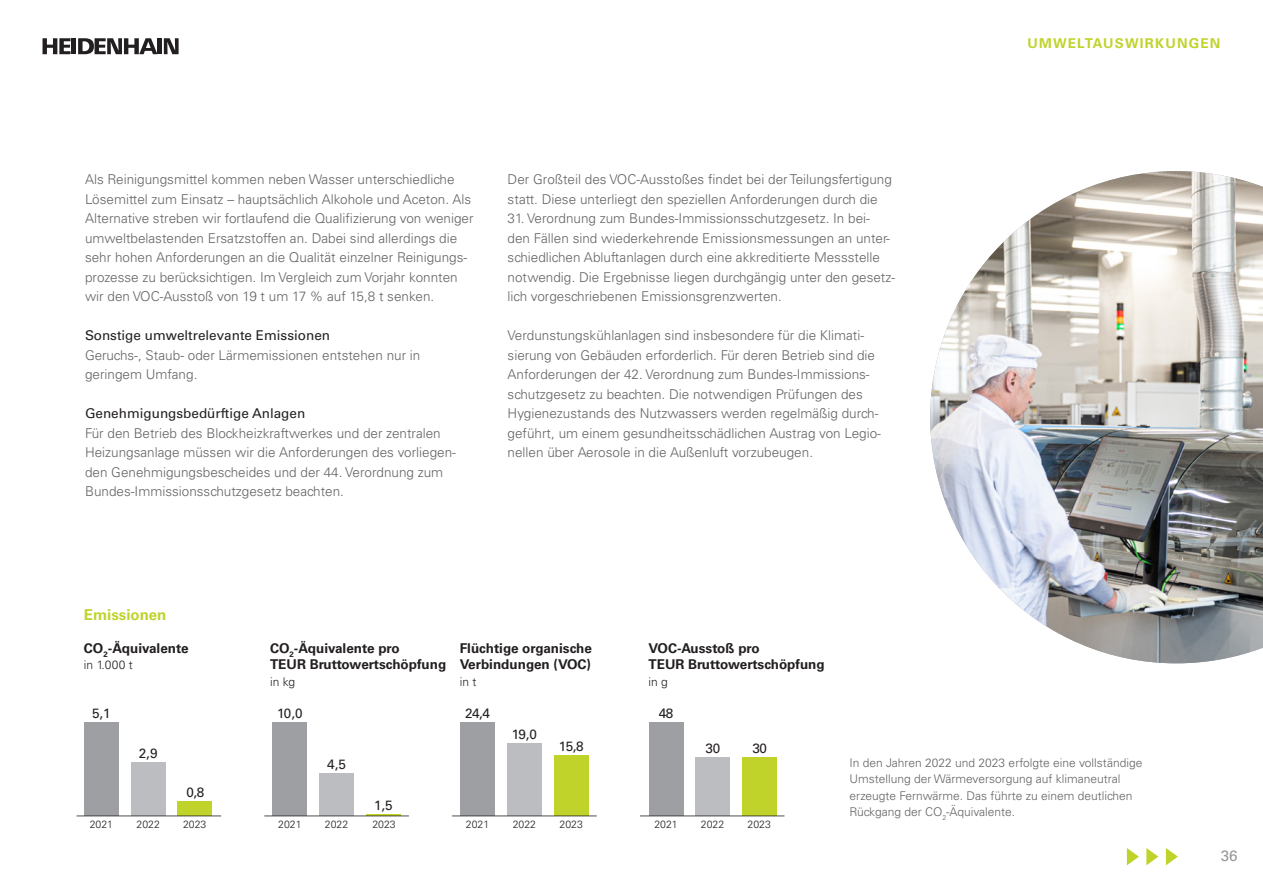
<style>
.page{position:relative;width:1263px;height:893px;background:#fff}
.page>*{position:absolute;margin:0;border:0;box-sizing:border-box;transform-origin:0 0}
.Fließtext_9_13{font:700 15px "Univers LT Std";color:#c0d32b}
.t1{font:15px "Univers LT Std";color:#939598}
.Fließtext_9_13-2{font:300 13.5px/19.5px "Univers LT Std";color:#636366}
.Fließtext_9_13-3{font:700 13.5px "Univers LT Std";color:#231f20}
.Fließtext_9_13-4{font:13.5px "Univers LT Std";color:#231f20}
.Tabelle{font:13.5px "Univers LT Std";color:#231f20}
.Kapitelname{font:700 13.5px "Univers LT Std";letter-spacing:.09em;color:#c0d32b}
.Absatzformat_2{font:300 12px/16.5px "Univers LT Std";color:#636366}
.Fließtext_9_13-5{font:300 12px "Univers LT Std";color:#231f20}
.Fließtext_9_13-6{font:300 10.5px "Univers LT Std";color:#231f20}
</style>
<div class="page">
<svg style="left:1127px;top:848px;width:12px;height:17px"></svg>
<svg style="left:1146px;top:848px;width:12px;height:17px"></svg>
<svg style="left:1166px;top:848px;width:12px;height:17px"></svg>
<div style="left:84px;top:722px;width:34px;height:94px;background:#9d9fa2"></div>
<div style="left:131px;top:762px;width:34px;height:54px;background:#bcbdc0"></div>
<div style="left:178px;top:801px;width:34px;height:15px;background:#c0d32b"></div>
<hr style="left:77px;top:815px;width:144px;height:1px;background:#231f20">
<div style="left:461px;top:722px;width:34px;height:94px;background:#9d9fa2"></div>
<div style="left:507px;top:743px;width:34px;height:73px;background:#bcbdc0"></div>
<div style="left:554px;top:755px;width:34px;height:61px;background:#c0d32b"></div>
<hr style="left:452px;top:815px;width:145px;height:1px;background:#231f20">
<div style="left:649px;top:722px;width:34px;height:94px;background:#9d9fa2"></div>
<div style="left:696px;top:757px;width:34px;height:59px;background:#bcbdc0"></div>
<div style="left:743px;top:757px;width:34px;height:59px;background:#c0d32b"></div>
<hr style="left:640px;top:815px;width:144px;height:1px;background:#231f20">
<div style="left:273px;top:722px;width:34px;height:94px;background:#9d9fa2"></div>
<div style="left:320px;top:774px;width:34px;height:42px;background:#bcbdc0"></div>
<hr style="left:366px;top:814px;width:34px;height:2px;background:#c0d32b">
<hr style="left:264px;top:815px;width:145px;height:1px;background:#231f20">
<img style="left:930px;top:171px;width:333px;height:492px">
<svg style="left:43px;top:38px;width:27px;height:16px"></svg>
<hr style="left:72px;top:38px;width:4px;height:16px;background:#231f20">
<svg style="left:78px;top:38px;width:79px;height:16px"></svg>
<hr style="left:158px;top:38px;width:4px;height:16px;background:#231f20">
<svg style="left:164px;top:38px;width:15px;height:16px"></svg>
<p class="Fließtext_9_13-2" style="left:85px;top:170px;width:390px">Als Reinigungsmittel kommen neben Wasser unterschiedliche Lösemittel zum Einsatz – hauptsächlich Alkohole und Aceton. Als Alternative streben wir fortlaufend die Qualifizierung von weniger umweltbelastenden Ersatzstoffen an. Dabei sind allerdings die sehr hohen Anforderungen an die Qualität einzelner Reinigungs&shy;prozesse zu berücksichtigen. Im Vergleich zum Vorjahr konnten wir den VOC-Ausstoß von 19 t um 17 % auf 15,8 t senken.</p>
<p class="Fließtext_9_13-4" style="left:85px;top:328px;width:247px">Sonstige umweltrelevante Emissionen</p>
<p class="Fließtext_9_13-2" style="left:85px;top:345px;width:337px">Geruchs-, Staub- oder Lärmemissionen entstehen nur in</p>
<p class="Fließtext_9_13-2" style="left:85px;top:365px;width:114px">geringem Umfang.</p>
<p class="Fließtext_9_13-4" style="left:85px;top:406px;width:222px">Genehmigungsbedürftige Anlagen</p>
<p class="Fließtext_9_13-2" style="left:85px;top:423px;width:372px">Für den Betrieb des Blockheizkraftwerkes und der zentralen Heizungsanlage müssen wir die Anforderungen des vorliegen&shy;den Genehmigungsbescheides und der 44. Verordnung zum Bundes-Immissionsschutzgesetz beachten.</p>
<p class="Fließtext_9_13-2" style="left:508px;top:170px;width:386px">Der Großteil des VOC-Ausstoßes findet bei der Teilungsfertigung statt. Diese unterliegt den speziellen Anforderungen durch die</p>
<p class="Fließtext_9_13-2" style="left:508px;top:209px;width:389px">31. Verordnung zum Bundes-Immissionsschutzgesetz. In bei&shy;den Fällen sind wiederkehrende Emissionsmessungen an unter&shy;schiedlichen Abluftanlagen durch eine akkreditierte Messstelle notwendig. Die Ergebnisse liegen durchgängig unter den gesetz&shy;lich vorgeschriebenen Emissionsgrenzwerten.</p>
<p class="Fließtext_9_13-2" style="left:508px;top:326px;width:375px">Verdunstungskühlanlagen sind insbesondere für die Klimati&shy;sierung von Gebäuden erforderlich. Für deren Betrieb sind die Anforderungen der 42. Verordnung zum Bundes-Immissions&shy;schutzgesetz zu beachten. Die notwendigen Prüfungen des Hygienezustands des Nutzwassers werden regelmäßig durch&shy;geführt, um einem gesundheitsschädlichen Austrag von Legio&shy;nellen über Aerosole in die Außenluft vorzubeugen.</p>
<p class="Fließtext_9_13" style="left:84px;top:606px;width:84px">Emissionen</p>
<p class="Fließtext_9_13-3" style="left:84px;top:640px;width:106px">CO<sub>2</sub>-Äquivalente</p>
<p class="Fließtext_9_13-5" style="left:84px;top:658px;width:50px">in 1.000 t</p>
<p class="Tabelle" style="left:92px;top:705px;width:20px">5,1</p>
<p class="Fließtext_9_13-3" style="left:270px;top:640px;width:131px">CO<sub>2</sub>-Äquivalente pro</p>
<p class="Fließtext_9_13-3" style="left:270px;top:657px;width:178px">TEUR Bruttowertschöpfung</p>
<p class="Fließtext_9_13-5" style="left:270px;top:674px;width:27px">in kg</p>
<p class="Tabelle" style="left:277px;top:705px;width:27px">10,0</p>
<p class="Fließtext_9_13-3" style="left:460px;top:640px;width:134px">Flüchtige organische</p>
<p class="Fließtext_9_13-3" style="left:460px;top:657px;width:133px">Verbindungen (VOC)</p>
<p class="Fließtext_9_13-5" style="left:460px;top:674px;width:18px">in t</p>
<p class="Fließtext_9_13-4" style="left:465px;top:705px;width:27px">24,4</p>
<p class="Fließtext_9_13-3" style="left:648px;top:640px;width:113px">VOC-Ausstoß pro</p>
<p class="Fließtext_9_13-3" style="left:648px;top:657px;width:178px">TEUR Bruttowertschöpfung</p>
<p class="Fließtext_9_13-5" style="left:648px;top:674px;width:21px">in g</p>
<p class="Fließtext_9_13-4" style="left:659px;top:705px;width:16px">48</p>
<p class="Kapitelname" style="left:1027px;top:35px;width:195px">UMWELTAUSWIRKUNGEN</p>
<p class="Fließtext_9_13-6" style="left:90px;top:818px;width:25px">2021</p>
<p class="Tabelle" style="left:139px;top:746px;width:20px">2,9</p>
<p class="Fließtext_9_13-6" style="left:136px;top:818px;width:25px">2022</p>
<p class="Fließtext_9_13-4" style="left:186px;top:784px;width:19px">0,8</p>
<p class="Fließtext_9_13-6" style="left:183px;top:818px;width:25px">2023</p>
<p class="Fließtext_9_13-6" style="left:278px;top:818px;width:25px">2021</p>
<p class="Tabelle" style="left:327px;top:757px;width:20px">4,5</p>
<p class="Tabelle" style="left:374px;top:797px;width:20px">1,5</p>
<p class="Fließtext_9_13-6" style="left:325px;top:818px;width:25px">2022</p>
<p class="Fließtext_9_13-6" style="left:372px;top:818px;width:25px">2023</p>
<p class="Tabelle" style="left:512px;top:726px;width:27px">19,0</p>
<p class="Fließtext_9_13-4" style="left:559px;top:738px;width:26px">15,8</p>
<p class="Fließtext_9_13-6" style="left:466px;top:818px;width:25px">2021</p>
<p class="Fließtext_9_13-6" style="left:513px;top:818px;width:25px">2022</p>
<p class="Fließtext_9_13-6" style="left:559px;top:818px;width:25px">2023</p>
<p class="Tabelle" style="left:705px;top:740px;width:17px">30</p>
<p class="Fließtext_9_13-4" style="left:752px;top:740px;width:16px">30</p>
<p class="Fließtext_9_13-6" style="left:654px;top:818px;width:25px">2021</p>
<p class="Fließtext_9_13-6" style="left:701px;top:818px;width:25px">2022</p>
<p class="Fließtext_9_13-6" style="left:747px;top:818px;width:25px">2023</p>
<p class="Absatzformat_2" style="left:849px;top:754px;width:295px">In den Jahren 2022 und 2023 erfolgte eine vollständige Umstellung der Wärmeversorgung auf klimaneutral erzeugte Fernwärme. Das führte zu einem deutlichen Rückgang der CO<sub>2</sub>-Äquivalente.</p>
<p class="t1" style="left:1221px;top:847px;width:18px">36</p>
</div>
